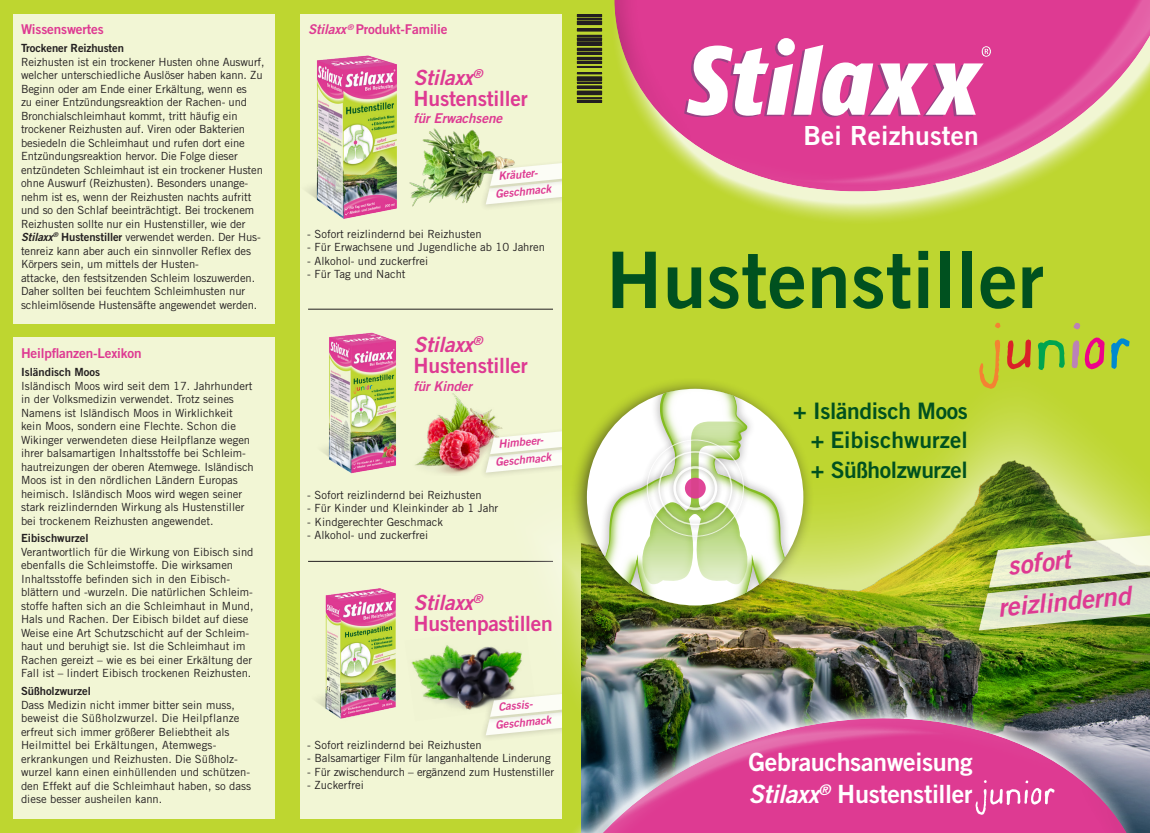
<style>
.page{position:relative;width:1150px;height:833px;background:#bed630}
.page>*{position:absolute;margin:0;border:0;box-sizing:border-box;transform-origin:0 0}
.t1{font:78px "Trade Gothic LT Std Bd 2";letter-spacing:.005em;color:#00511f}
.t2{font:26.25px "Trade Gothic LT Std Bd 2";letter-spacing:.005em;color:#fff}
.t3{font:26.1px/41.1px "Trade Gothic LT Std Bd 2 Obl";color:#de3a92}
.t4{font:25.2px/32.5px "Trade Gothic LT Std Bd 2";letter-spacing:-.015em;color:#fff}
.t5{font:22.65px/29.4px "Trade Gothic LT Std Bd 2";letter-spacing:-.015em;color:#00511f;text-align:justify}
.t6{font:21px "Trade Gothic LT Std Bd 2";letter-spacing:-.01em;color:#de3a92}
.t7{font:21px "Trade Gothic LT Std Bd 2 Obl";letter-spacing:-.01em;color:#de3a92}
.t8{font:13.5px "Trade Gothic LT Std Bd 2";letter-spacing:-.01em;color:#de3a92}
.t9{font:13.5px "Trade Gothic LT Std Bd 2 Obl";letter-spacing:-.01em;color:#de3a92}
.t10{font:11.25px/13.5px "Trade Gothic";color:#231f20}
.t11{font:11.25px "Trade Gothic LT Std Bd 2";color:#231f20}
.t12{font:11.25px/17.5px "Trade Gothic LT Std Bd 2 Obl";color:#de3a92;text-align:center}
.s1{font-family:"Trade Gothic LT Std Bd 2 Obl"}
.s2{font-family:"Trade Gothic LT Std Bd 2"}
</style>
<div class="page">
<div style="left:13px;top:14px;width:261px;height:310px;background:#f2f6d5"></div>
<div style="left:300px;top:14px;width:261px;height:804px;background:#f2f6d5"></div>
<div style="left:13px;top:336px;width:261px;height:482px;background:#f2f6d5"></div>
<hr style="left:308px;top:309px;width:245px;height:1px;background:#231f20">
<hr style="left:308px;top:561px;width:245px;height:1px;background:#231f20">
<svg style="left:497px;top:359px;width:596px;height:307px"></svg>
<img style="left:581px;top:408px;width:569px;height:258px">
<svg style="left:689px;top:168px;width:314px;height:53px"></svg>
<svg style="left:561px;top:0;width:209px;height:168px;fill:#d63d8a"></svg>
<svg style="left:684px;top:38px;width:86px;height:79px;background:#e896c3"></svg>
<svg style="left:770px;top:0;width:380px;height:193px;background:#de7298"></svg>
<img style="left:495px;top:666px;width:638px;height:153px">
<svg style="left:515px;top:756px;width:635px;height:77px"></svg>
<img style="left:587px;top:693px;width:374px;height:140px">
<svg style="left:1111px;top:338px;width:18px;height:31px"></svg>
<svg style="left:1085px;top:337px;width:19px;height:32px"></svg>
<svg style="left:1072px;top:340px;width:7px;height:28px"></svg>
<svg style="left:1073px;top:323px;width:7px;height:6px"></svg>
<svg style="left:995px;top:323px;width:5px;height:5px"></svg>
<svg style="left:979px;top:340px;width:21px;height:49px"></svg>
<svg style="left:1038px;top:340px;width:27px;height:30px"></svg>
<svg style="left:1007px;top:339px;width:24px;height:30px"></svg>
<img style="left:414px;top:128px;width:89px;height:77px">
<svg style="left:975px;top:780px;width:79px;height:34px;background:#e35ca4"></svg>
<div style="left:479px;top:177px;width:82px;height:35px;background:#231f20;opacity:.2"></div>
<div style="left:483px;top:158px;width:78px;height:35px;background:#231f20;opacity:.2"></div>
<svg style="left:486px;top:162px;width:75px;height:42px"></svg>
<img style="left:415px;top:390px;width:94px;height:85px">
<img style="left:411px;top:625px;width:125px;height:85px">
<div style="left:479px;top:708px;width:82px;height:34px;background:#231f20;opacity:.2"></div>
<div style="left:483px;top:689px;width:78px;height:35px;background:#231f20;opacity:.2"></div>
<svg style="left:486px;top:692px;width:75px;height:43px"></svg>
<div style="left:479px;top:445px;width:82px;height:35px;background:#231f20;opacity:.2"></div>
<div style="left:483px;top:426px;width:78px;height:36px;background:#231f20;opacity:.2"></div>
<svg style="left:486px;top:430px;width:75px;height:42px"></svg>
<img style="left:317px;top:588px;width:79px;height:131px">
<img style="left:306px;top:55px;width:108px;height:164px">
<div style="left:962px;top:567px;width:188px;height:81px;background:#231f20;opacity:.2"></div>
<div style="left:972px;top:523px;width:178px;height:82px;background:#231f20;opacity:.2"></div>
<svg style="left:979px;top:531px;width:171px;height:99px;background:#bdca9a"></svg>
<div style="left:570px;top:377px;width:244px;height:244px;background:#231f20;opacity:.64"></div>
<svg style="left:587px;top:389px;width:215px;height:216px;background:#d6e1ad"></svg>
<div style="left:641px;top:434px;width:108px;height:108px;background:#231f20;opacity:.59"></div>
<div style="left:673px;top:466px;width:44px;height:44px;border:3px solid #fff;border-radius:50%"></div>
<div style="left:658px;top:451px;width:74px;height:74px;border:2px solid #fff;border-radius:50%"></div>
<div style="left:685px;top:477px;width:21px;height:21px;background:#e04698;border-radius:50%"></div>
<img style="left:322px;top:332px;width:74px;height:142px">
<div style="left:577px;top:100px;width:25px;height:2px;border:1px solid #231f20"></div>
<svg style="left:577px;top:98px;width:25px;height:1px"></svg>
<div style="left:577px;top:91px;width:25px;height:4px;border:1px solid #231f20"></div>
<div style="left:577px;top:86px;width:25px;height:2px;border:1px solid #231f20"></div>
<svg style="left:577px;top:82px;width:25px;height:1px"></svg>
<div style="left:577px;top:77px;width:25px;height:3px;border:1px solid #231f20"></div>
<svg style="left:577px;top:73px;width:25px;height:1px"></svg>
<svg style="left:577px;top:66px;width:25px;height:1px"></svg>
<div style="left:577px;top:61px;width:25px;height:3px;border:1px solid #231f20"></div>
<div style="left:577px;top:57px;width:25px;height:3px;border:1px solid #231f20"></div>
<div style="left:577px;top:52px;width:25px;height:2px;border:1px solid #231f20"></div>
<div style="left:577px;top:48px;width:25px;height:3px;border:1px solid #231f20"></div>
<div style="left:577px;top:42px;width:25px;height:3px;border:1px solid #231f20"></div>
<div style="left:577px;top:38px;width:25px;height:2px;border:1px solid #231f20"></div>
<svg style="left:577px;top:35px;width:25px;height:1px"></svg>
<div style="left:577px;top:29px;width:25px;height:2px;border:1px solid #231f20"></div>
<div style="left:577px;top:21px;width:25px;height:4px;border:1px solid #231f20"></div>
<svg style="left:577px;top:18px;width:25px;height:1px"></svg>
<div style="left:577px;top:14px;width:25px;height:3px;border:1px solid #231f20"></div>
<p class="t8" style="left:21px;top:21px;width:84px">Wissenswertes</p>
<p class="t11" style="left:21px;top:41px;width:104px">Trockener Reizhusten</p>
<p class="t10" style="left:21px;top:55px;width:245px">Reizhusten ist ein trockener Husten ohne Auswurf, welcher unterschiedliche Auslöser haben kann. Zu Beginn oder am Ende einer Erkältung, wenn es<br>zu einer Entzündungsreaktion der Rachen- und Bronchialschleimhaut kommt, tritt häufig ein trockener Reizhusten auf. Viren oder Bakterien besiedeln die Schleimhaut und rufen dort eine Entzündungsreaktion hervor. Die Folge dieser entzündeten Schleimhaut ist ein trockener Husten ohne Auswurf (Reizhusten). Besonders unange&shy;nehm ist es, wenn der Reizhusten nachts aufritt und so den Schlaf beeinträchtigt. Bei trockenem Reizhusten sollte nur ein Hustenstiller, wie der <span class="s1">Stilaxx</span><sup>®</sup> <span class="s2">Hustenstiller</span> verwendet werden. Der Hus&shy;tenreiz kann aber auch ein sinnvoller Reflex des Körpers sein, um mittels der Husten-<br>attacke, den festsitzenden Schleim loszuwerden.<br>Daher sollten bei feuchtem Schleimhusten nur schleimlösende Hustensäfte angewendet werden.</p>
<p class="t8" style="left:21px;top:345px;width:122px">Heilpflanzen-Lexikon</p>
<p class="t11" style="left:21px;top:365px;width:81px">Isländisch Moos</p>
<p class="t10" style="left:21px;top:378px;width:234px">Isländisch Moos wird seit dem 17. Jahrhundert in der Volksmedizin verwendet. Trotz seines Namens ist Isländisch Moos in Wirklichkeit kein Moos, sondern eine Flechte. Schon die Wikinger verwendeten diese Heilpflanze wegen ihrer balsamartigen Inhaltsstoffe bei Schleim&shy;hautreizungen der oberen Atemwege. Isländisch Moos ist in den nördlichen Ländern Europas heimisch. Isländisch Moos wird wegen seiner stark reizlindernden Wirkung als Hustenstiller bei trockenem Reizhusten angewendet.</p>
<p class="t11" style="left:21px;top:531px;width:69px">Eibischwurzel</p>
<p class="t10" style="left:21px;top:545px;width:234px">Verantwortlich für die Wirkung von Eibisch sind ebenfalls die Schleimstoffe. Die wirksamen Inhaltsstoffe befinden sich in den Eibisch&shy;blättern und -wurzeln. Die natürlichen Schleim&shy;stoffe haften sich an die Schleimhaut in Mund, Hals und Rachen. Der Eibisch bildet auf diese Weise eine Art Schutzschicht auf der Schleim&shy;haut und beruhigt sie. Ist die Schleimhaut im Rachen gereizt – wie es bei einer Erkältung der Fall ist – lindert Eibisch trockenen Reizhusten.</p>
<p class="t11" style="left:21px;top:684px;width:72px">Süßholzwurzel</p>
<p class="t10" style="left:21px;top:697px;width:231px">Dass Medizin nicht immer bitter sein muss, beweist die Süßholzwurzel. Die Heilpflanze erfreut sich immer größerer Beliebtheit als Heilmittel bei Erkältungen, Atemwegs&shy;erkrankungen und Reizhusten. Die Süßholz&shy;wurzel kann einen einhüllenden und schützen&shy;den Effekt auf die Schleimhaut haben, so dass diese besser ausheilen kann.</p>
<p class="t8" style="left:308px;top:21px;width:141px"><span class="s1">Stilaxx</span><sup>®</sup> Produkt-Familie</p>
<h3 class="t7" style="left:414px;top:64px;width:70px">Stilaxx<sup>®</sup></h3>
<h3 class="t6" style="left:414px;top:85px;width:116px">Hustenstiller</h3>
<p class="t9" style="left:414px;top:110px;width:90px">für Erwachsene</p>
<p class="t12" style="left:492px;top:168px;width:58px;rotate:-6deg">Kräuter-<br>Geschmack</p>
<p class="t10" style="left:307px;top:227px;width:176px">- Sofort reizlindernd bei Reizhusten</p>
<p class="t10" style="left:307px;top:240px;width:240px">- Für Erwachsene und Jugendliche ab 10 Jahren</p>
<p class="t10" style="left:307px;top:254px;width:123px">- Alkohol- und zuckerfrei</p>
<p class="t10" style="left:307px;top:267px;width:100px">- Für Tag und Nacht</p>
<h3 class="t7" style="left:414px;top:332px;width:70px">Stilaxx<sup>®</sup></h3>
<h3 class="t6" style="left:414px;top:353px;width:116px">Hustenstiller</h3>
<p class="t9" style="left:414px;top:378px;width:60px">für Kinder</p>
<p class="t12" style="left:492px;top:436px;width:58px;rotate:-6deg">Himbeer-<br>Geschmack</p>
<p class="t10" style="left:307px;top:488px;width:176px">- Sofort reizlindernd bei Reizhusten</p>
<p class="t10" style="left:307px;top:501px;width:193px">- Für Kinder und Kleinkinder ab 1 Jahr</p>
<p class="t10" style="left:307px;top:515px;width:137px">- Kindgerechter Geschmack</p>
<p class="t10" style="left:307px;top:528px;width:123px">- Alkohol- und zuckerfrei</p>
<h3 class="t7" style="left:414px;top:589px;width:70px">Stilaxx<sup>®</sup></h3>
<h3 class="t6" style="left:414px;top:610px;width:141px">Hustenpastillen</h3>
<p class="t12" style="left:492px;top:699px;width:58px;text-align:left;text-indent:5px;rotate:-6deg">Cassis-<br>Geschmack</p>
<p class="t10" style="left:307px;top:738px;width:176px">- Sofort reizlindernd bei Reizhusten</p>
<p class="t10" style="left:307px;top:751px;width:245px">- Balsamartiger Film für langanhaltende Linderung</p>
<p class="t10" style="left:307px;top:765px;width:249px">- Für zwischendurch – ergänzend zum Hustenstiller</p>
<p class="t10" style="left:307px;top:778px;width:58px">- Zuckerfrei</p>
<h2 class="t2" style="left:803px;top:120px;width:177px">Bei Reizhusten</h2>
<h1 class="t1" style="left:606px;top:232px;width:439px">Hustenstiller</h1>
<h3 class="t5" style="left:811px;top:395px;width:159px;text-indent:-18px">+ Isländisch Moos + Eibischwurzel + Süßholzwurzel</h3>
<h3 class="t3" style="left:992px;top:546px;width:135px;text-indent:14px;rotate:-5deg">sofort reizlindernd</h3>
<h3 class="t4" style="left:748px;top:744px;width:226px">Gebrauchsanweisung<br><span class="s1">Stilaxx</span><sup>®</sup> Hustenstiller</h3>
</div>
